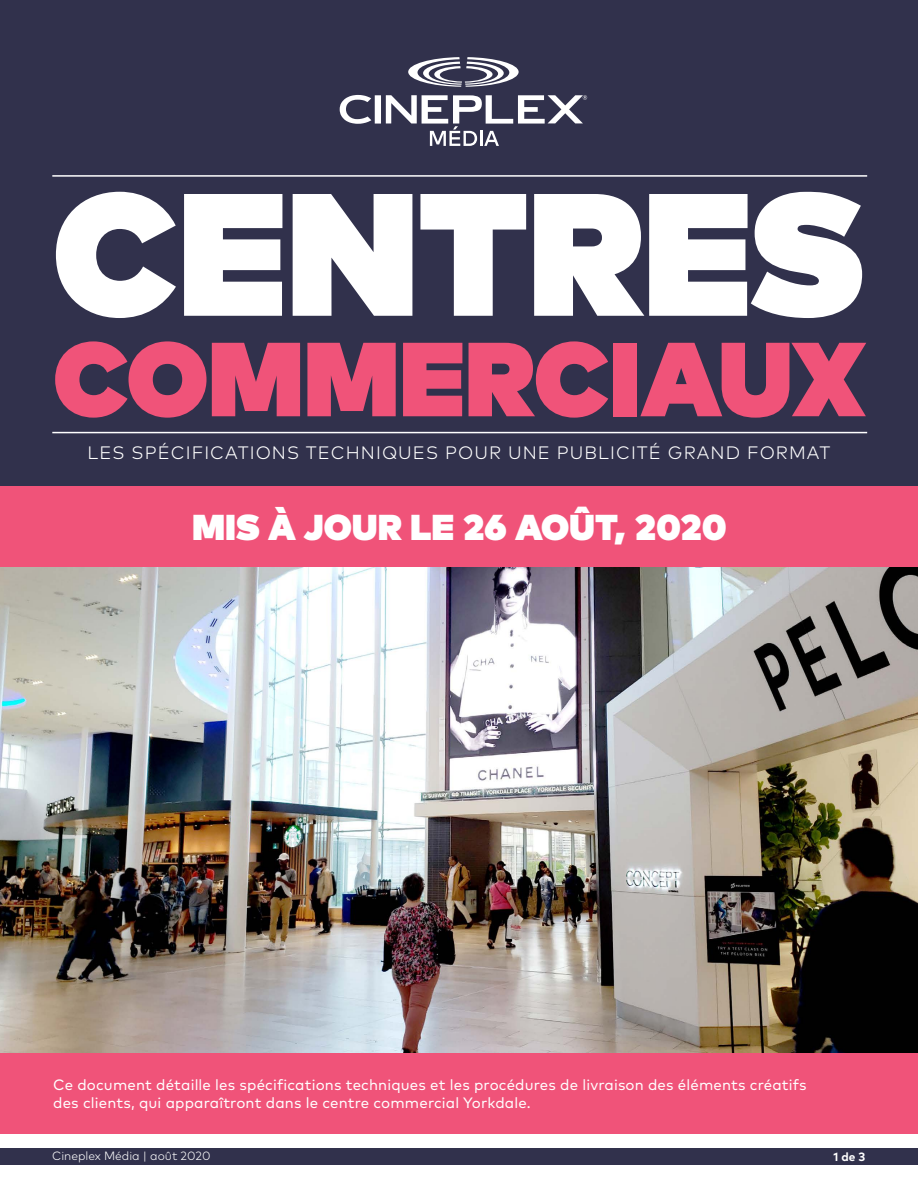
<style>
.page{position:relative;width:918px;height:1188px;background:#fff}
.page>*{position:absolute;margin:0;border:0;box-sizing:border-box;transform-origin:0 0}
.t1{font:900 174px "Mark OT";letter-spacing:.01em;color:#fff}
.t2{font:900 105px "Mark OT";letter-spacing:.01em;color:#f05379}
.t3{font:900 36px "Mark OT";letter-spacing:.015em;color:#fff}
.t4{font:300 18px "Mark OT";letter-spacing:.06em;color:#fff}
.t5{font:15px/18px "Mark OT";letter-spacing:.01em;color:#fff}
.t6{font:300 12px "Mark OT";color:#fff}
.t7{font:700 12px "Mark OT";color:#fff}
</style>
<div class="page">
<div style="left:0;top:1148px;width:918px;height:16px;background:#31314c"></div>
<img style="left:0;top:567px;width:918px;height:486px">
<div style="left:0;top:0;width:918px;height:489px;background:#31314c"></div>
<hr style="left:52px;top:175px;width:815px;height:2px;background:#fff">
<hr style="left:52px;top:432px;width:815px;height:1px;background:#fff">
<div style="left:0;top:1053px;width:918px;height:81px;background:#f05379"></div>
<div style="left:0;top:486px;width:918px;height:81px;background:#f05379"></div>
<svg style="left:408px;top:57px;width:111px;height:30px"></svg>
<svg style="left:340px;top:95px;width:247px;height:51px"></svg>
<h1 class="t1" style="left:54px;top:135px;width:811px">CENTRES</h1>
<h2 class="t2" style="left:54px;top:307px;width:812px">COMMERCIAUX</h2>
<p class="t4" style="left:88px;top:442px;width:745px">LES SPÉCIFICATIONS TECHNIQUES POUR UNE PUBLICITÉ GRAND FORMAT</p>
<h3 class="t3" style="left:193px;top:503px;width:536px">MIS À JOUR LE 26 août, 2020</h3>
<p class="t5" style="left:53px;top:1076px;width:755px">Ce document détaille les spécifications techniques et les procédures de livraison des éléments créatifs des clients, qui apparaîtront dans le centre commercial Yorkdale.</p>
<p class="t6" style="left:52px;top:1148px;width:160px">Cineplex Média | août 2020</p>
<p class="t7" style="left:833px;top:1149px;width:33px">1 de 3</p>
</div>
